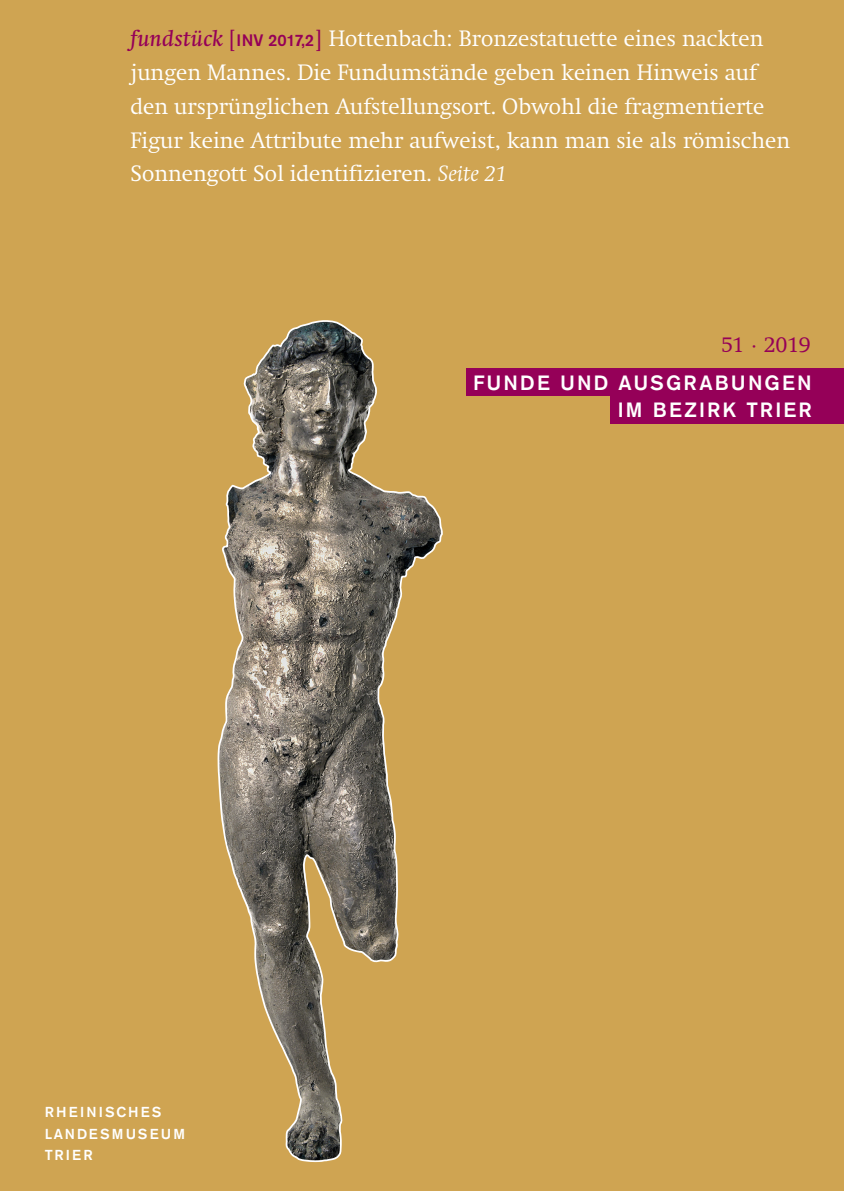
<style>
.page{position:relative;width:844px;height:1191px;background:#fff}
.page>*{position:absolute;margin:0;border:0;box-sizing:border-box;transform-origin:0 0}
.t1{font:300 22.05px/33.6px "Swift";color:#fff}
.t2{font:300 21.88px "Swift";letter-spacing:-.03em;color:#950058}
.t3{font:500 20.47px/27.7px "Akzidenz Grotesk Std";letter-spacing:.1em;color:#fff;text-align:right}
.t4{font:500 14.35px/21.5px "Akzidenz Grotesk Std";letter-spacing:.155em;color:#fff}
.s1{font-weight:400;font-style:italic;color:#950058}
.s2{font-weight:400;color:#950058}
.s3{font-family:"Akzidenz Grotesk Std";font-weight:500;font-size:16.45px;color:#950058}
.s4{font-style:italic}
</style>
<div class="page">
<div style="left:0;top:0;width:843px;height:1191px;background:#cfa452"></div>
<div style="left:610px;top:394px;width:233px;height:30px;background:#950058"></div>
<div style="left:466px;top:368px;width:377px;height:28px;background:#950058"></div>
<svg style="left:217px;top:320px;width:226px;height:843px"></svg>
<p class="t1" style="left:130px;top:22px;width:661px"><span class="s1">fundstück</span> <span class="s2">[</span><span class="s3">IN V 2017,2</span><span class="s2">]</span> Hottenbach: Bronzestatuette eines nackten jungen Mannes. Die Fundumstände geben keinen Hinweis auf den ursprünglichen Aufstellungsort. Obwohl die fragmentierte Figur keine Attribute mehr aufweist, kann man sie als römischen Sonnengott Sol identifizieren. <span class="s4">Seite 21</span></p>
<p class="t2" style="left:721px;top:331px;width:91px">51 · 2019</p>
<p class="t4" style="left:45px;top:1101px;width:142px">RHEINISCHES<br>LANDESMUSEUM<br>TRIER</p>
<p class="t3" style="left:473px;top:368px;width:340px">FUNDE UND AUSGRABUNGEN<br>IM BEZIRK TRIER</p>
</div>
